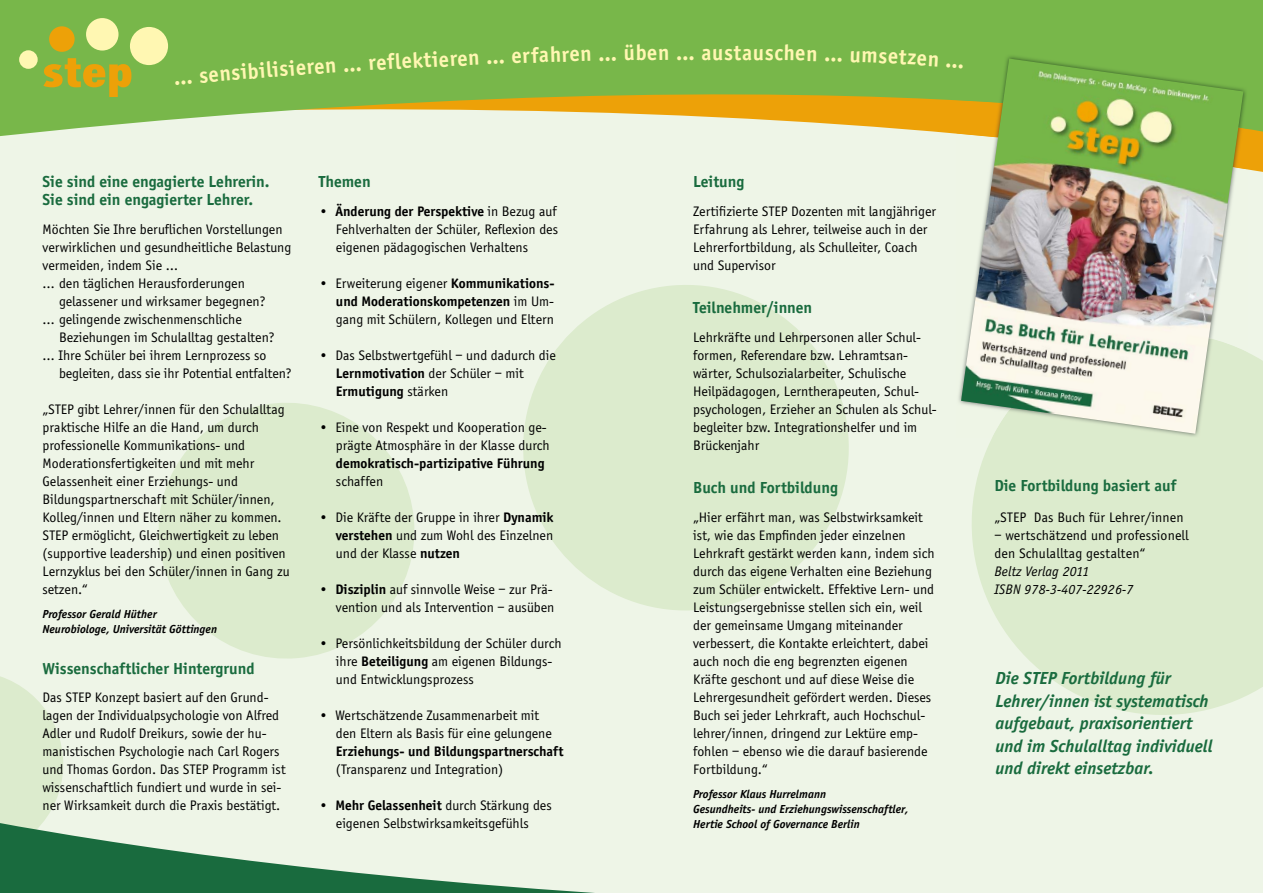
<style>
.page{position:relative;width:1263px;height:893px;background:#eef5e7}
.page>*{position:absolute;margin:0;border:0;box-sizing:border-box;transform-origin:0 0}
.t1{font:700 22.5px "Officina Sans";letter-spacing:.03em;color:#fff7b2;scale:.96 1}
.t2{font:italic 700 18px/22.5px "Officina Sans";color:#196b3e}
.t3{font:700 16.5px/18px "Officina Sans";color:#196b3e}
.t4{font:14.25px/18px "Officina Sans";color:#000}
.t5{font:700 14.25px "Officina Sans";color:#000}
.t6{font:italic 14.25px/18px "Officina Sans";letter-spacing:.01em;color:#000}
.t7{font:italic 700 12px/15px "Officina Sans";color:#000}
.s1{font-weight:700}
</style>
<div class="page">
<svg style="left:0;top:0;width:1263px;height:142px;fill:#78b74a"></svg>
<svg style="left:972px;top:352px;width:291px;height:363px;background:#deeccf"></svg>
<svg style="left:523px;top:285px;width:326px;height:326px;fill:#dcebcd"></svg>
<svg style="left:158px;top:403px;width:256px;height:256px;fill:#dcebcd"></svg>
<svg style="left:0;top:676px;width:63px;height:145px"></svg>
<svg style="left:0;top:821px;width:595px;height:72px"></svg>
<img style="left:956px;top:54px;width:291px;height:75px">
<img style="left:992px;top:350px;width:255px;height:88px">
<img style="left:961px;top:59px;width:282px;height:375px">
<div style="left:130px;top:27px;width:38px;height:38px;background:#fff7b2;border-radius:50%"></div>
<div style="left:86px;top:18px;width:33px;height:33px;background:#fff7b2;border-radius:50%"></div>
<div style="left:49px;top:26px;width:26px;height:26px;background:#eda108;border-radius:50%"></div>
<div style="left:19px;top:50px;width:19px;height:19px;background:#fff7b2;border-radius:50%"></div>
<svg style="left:43px;top:58px;width:88px;height:39px;background:#aaad2d"></svg>
<svg style="left:825px;top:51px;width:52px;height:12px"></svg>
<svg style="left:928px;top:54px;width:35px;height:14px"></svg>
<h1 class="t1" style="left:173px;top:64px;width:78px;rotate:-5deg">… sensi</h1>
<h1 class="t1" style="left:247px;top:58px;width:120px;rotate:-4deg">bilisieren …</h1>
<h1 class="t1" style="left:368px;top:49px;width:117px;rotate:-3deg">reflektieren</h1>
<h1 class="t1" style="left:486px;top:43px;width:99px;rotate:-2deg">… erfahre</h1>
<h1 class="t1" style="left:580px;top:40px;width:94px;rotate:-1deg">n … üben</h1>
<h1 class="t1" style="left:676px;top:39px;width:81px">… austa</h1>
<h1 class="t1" style="left:753px;top:39px;width:69px;rotate:1deg">uschen</h1>
<h1 class="t1" style="left:879px;top:42px;width:52px;rotate:3deg">setze</h1>
<p class="t3" style="left:43px;top:172px;width:229px">Sie sind eine engagierte Lehrerin.<br>Sie sind ein engagierter Lehrer.</p>
<p class="t4" style="left:43px;top:220px;width:242px">Möchten Sie Ihre beruflichen Vorstellungen</p>
<p class="t4" style="left:43px;top:238px;width:250px">verwirklichen und gesundheitliche Belastung</p>
<p class="t4" style="left:43px;top:256px;width:137px">vermeiden, indem Sie …</p>
<p class="t4" style="left:43px;top:274px;width:204px">… den täglichen Herausforderungen</p>
<p class="t4" style="left:59px;top:292px;width:208px">gelassener und wirksamer begegnen?</p>
<p class="t4" style="left:43px;top:310px;width:201px">… gelingende zwischenmenschliche</p>
<p class="t4" style="left:59px;top:328px;width:217px">Beziehungen im Schulalltag gestalten?</p>
<p class="t4" style="left:43px;top:346px;width:225px">… Ihre Schüler bei ihrem Lernprozess so</p>
<p class="t4" style="left:59px;top:364px;width:234px">begleiten, dass sie ihr Potential entfalten?</p>
<p class="t4" style="left:43px;top:400px;width:249px">„STEP gibt Lehrer/innen für den Schulalltag praktische Hilfe an die Hand, um durch professionelle Kommunikations- und Moderationsfertigkeiten und mit mehr Gelassenheit einer Erziehungs- und Bildungspartnerschaft mit Schüler/innen, Kolleg/innen und Eltern näher zu kommen.<br>STEP ermöglicht, Gleichwertigkeit zu leben (supportive leadership) und einen positiven Lernzyklus bei den Schüler/innen in Gang zu setzen.“</p>
<p class="t7" style="left:43px;top:606px;width:176px">Professor Gerald Hüther<br>Neurobiologe, Universität Göttingen</p>
<p class="t3" style="left:43px;top:659px;width:214px">Wissenschaftlicher Hintergrund</p>
<p class="t4" style="left:43px;top:688px;width:245px">Das STEP Konzept basiert auf den Grund&shy;lagen der Individualpsychologie von Alfred Adler und Rudolf Dreikurs, sowie der hu&shy;manistischen Psychologie nach Carl Rogers und Thomas Gordon. Das STEP Programm ist wissenschaftlich fundiert und wurde in sei&shy;ner Wirksamkeit durch die Praxis bestätigt.</p>
<p class="t3" style="left:319px;top:172px;width:53px">Themen</p>
<p class="t4" style="left:336px;top:202px;width:224px;text-align:justify;text-indent:-17px">• <span class="s1">Änderung der Perspektive</span> in Bezug auf Fehlverhalten der Schüler, Reflexion des eigenen pädagogischen Verhaltens</p>
<p class="t4" style="left:336px;top:274px;width:220px;text-align:justify;text-indent:-17px">• Erweiterung eigener <span class="s1">Kommunikations&shy;und Moderationskompetenzen</span> im Um&shy;gang mit Schülern, Kollegen und Eltern</p>
<p class="t4" style="left:336px;top:346px;width:221px;text-indent:-17px">• Das Selbstwertgefühl – und dadurch die<br><span class="s1">Lernmotivation</span> der Schüler – mit<br><span class="s1">Ermutigung</span> stärken</p>
<p class="t4" style="left:319px;top:418px;width:232px;text-align:right">• Eine von Respekt und Kooperation ge&shy;prägte Atmosphäre in der Klasse durch</p>
<p class="t5" style="left:336px;top:455px;width:210px">demokratisch-partizipative Führung</p>
<p class="t4" style="left:336px;top:472px;width:49px">schaffen</p>
<p class="t4" style="left:336px;top:508px;width:219px;text-align:justify;text-indent:-17px">• Die Kräfte der Gruppe in ihrer <span class="s1">Dynamik verstehen</span> und zum Wohl des Einzelnen und der Klasse <span class="s1">nutzen</span></p>
<p class="t4" style="left:319px;top:580px;width:237px;text-align:right">• <span class="s1">Disziplin</span> auf sinnvolle Weise – zur Prä&shy;vention und als Intervention – ausüben</p>
<p class="t4" style="left:336px;top:634px;width:227px;text-indent:-17px">• Persönlichkeitsbildung der Schüler durch ihre <span class="s1">Beteiligung</span> am eigenen Bildungs&shy;und Entwicklungsprozess</p>
<p class="t4" style="left:336px;top:706px;width:217px;text-indent:-17px">• Wertschätzende Zusammenarbeit mit den Eltern als Basis für eine gelungene</p>
<p class="t5" style="left:336px;top:743px;width:229px">Erziehungs- und Bildungspartnerschaft</p>
<p class="t4" style="left:336px;top:760px;width:169px">(Transparenz und Integration)</p>
<p class="t4" style="left:319px;top:796px;width:234px;text-align:center">• <span class="s1">Mehr Gelassenheit</span> durch Stärkung des eigenen Selbstwirksamkeitsgefühls</p>
<p class="t3" style="left:693px;top:172px;width:53px">Leitung</p>
<p class="t4" style="left:693px;top:202px;width:244px">Zertifizierte STEP Dozenten mit langjähriger Erfahrung als Lehrer, teilweise auch in der Lehrerfortbildung, als Schulleiter, Coach und Supervisor</p>
<p class="t3" style="left:693px;top:298px;width:121px">Teilnehmer/innen</p>
<p class="t4" style="left:693px;top:328px;width:245px">Lehrkräfte und Lehrpersonen aller Schul&shy;formen, Referendare bzw. Lehramtsan&shy;wärter, Schulsozialarbeiter, Schulische Heilpädagogen, Lerntherapeuten, Schul&shy;psychologen, Erzieher an Schulen als Schul&shy;begleiter bzw. Integrationshelfer und im Brückenjahr</p>
<p class="t3" style="left:693px;top:478px;width:146px">Buch und Fortbildung</p>
<p class="t4" style="left:693px;top:508px;width:243px">„Hier erfährt man, was Selbstwirksamkeit ist, wie das Empfinden jeder einzelnen Lehrkraft gestärkt werden kann, indem sich durch das eigene Verhalten eine Beziehung zum Schüler entwickelt. Effektive Lern- und Leistungsergebnisse stellen sich ein, weil der gemeinsame Umgang miteinander verbessert, die Kontakte erleichtert, dabei auch noch die eng begrenzten eigenen Kräfte geschont und auf diese Weise die Lehrergesundheit gefördert werden. Dieses Buch sei jeder Lehrkraft, auch Hochschul&shy;lehrer/innen, dringend zur Lektüre emp&shy;fohlen – ebenso wie die darauf basierende Fortbildung.“</p>
<p class="t7" style="left:693px;top:786px;width:217px">Professor Klaus Hurrelmann<br>Gesundheits- und Erziehungswissenschaftler,<br>Hertie School of Governance Berlin</p>
<p class="t3" style="left:994px;top:477px;width:183px">Die Fortbildung basiert auf</p>
<p class="t4" style="left:994px;top:508px;width:191px">„STEP Das Buch für Lehrer/innen</p>
<p class="t4" style="left:994px;top:526px;width:196px">– wertschätzend und professionell den Schulalltag gestalten“</p>
<p class="t6" style="left:994px;top:563px;width:140px">Beltz Verlag 2011<br>ISBN 978-3-407-22926-7</p>
<p class="t2" style="left:995px;top:667px;width:219px">Die STEP Fortbildung für<br>Lehrer/innen ist systematisch aufgebaut, praxisorientiert und im Schulalltag individuell und direkt einsetzbar.</p>
</div>
